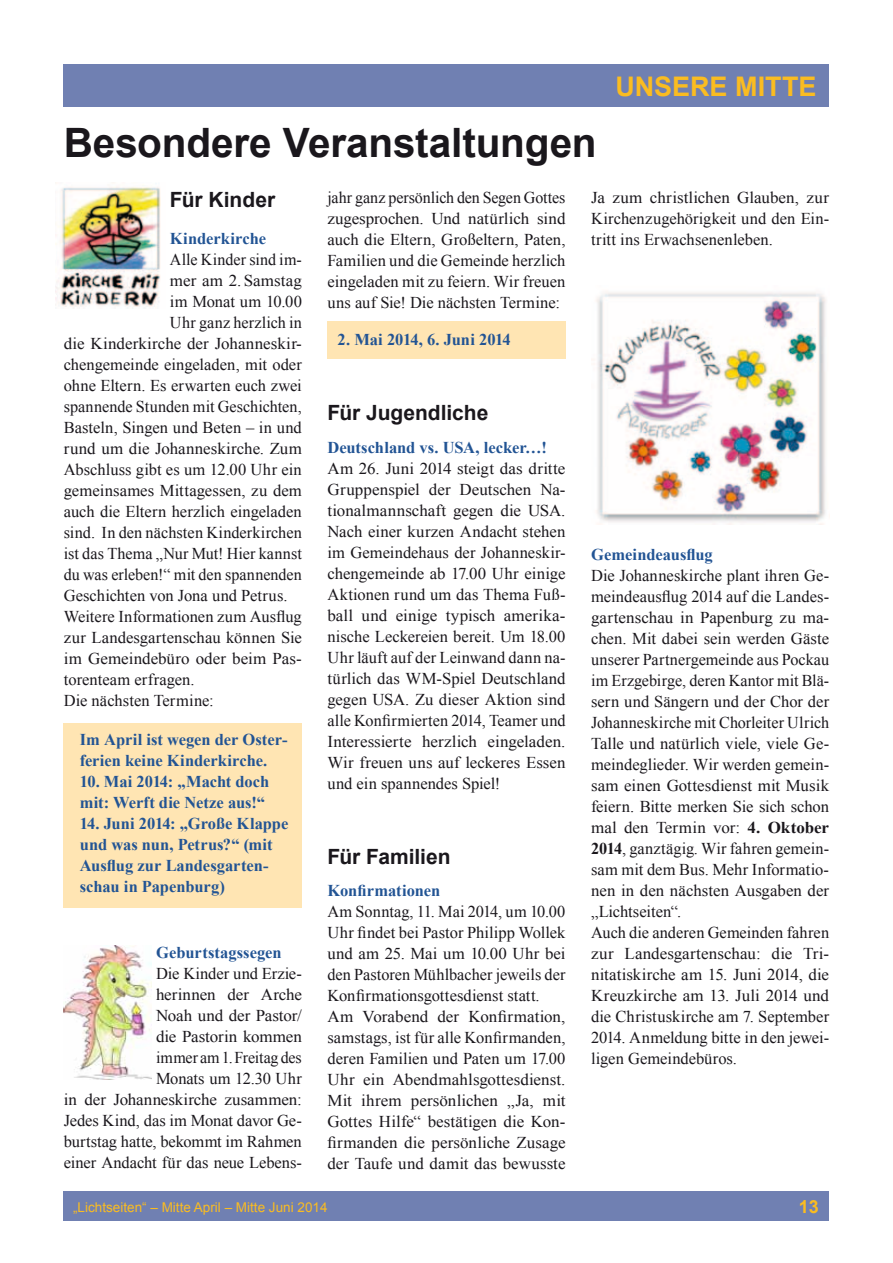
<style>
.page{position:relative;width:893px;height:1263px;background:#fff}
.page>*{position:absolute;margin:0;border:0;box-sizing:border-box;transform-origin:0 0}
.t1{font:700 40.5px "Arial";letter-spacing:-.005em;color:#1a171c}
.t2{font:700 27px "Arial";letter-spacing:-.005em;color:#fabc21}
.t3{font:700 21px "Arial";color:#1a171c}
.t4{font:700 18px "Arial";color:#fabc21}
.t5{font:16.5px/21px "Times New Roman";color:#1a171c;text-align:justify}
.t6{font:700 16.5px/21px "Times New Roman";color:#225494}
.t7{font:13.5px "Arial";color:#fabc21}
.s1{font-weight:700}
</style>
<div class="page">
<div style="left:64px;top:64px;width:765px;height:42px;background:#7080b2"></div>
<div style="left:64px;top:1191px;width:765px;height:29px;background:#7080b2"></div>
<img style="left:591px;top:291px;width:235px;height:234px">
<img style="left:64px;top:946px;width:88px;height:134px">
<img style="left:55px;top:186px;width:106px;height:123px">
<div style="left:327px;top:321px;width:239px;height:37px;background:#ffe5b3"></div>
<div style="left:64px;top:724px;width:238px;height:184px;background:#ffe5b3"></div>
<h2 class="t2" style="left:615px;top:69px;width:202px">Unsere Mitte</h2>
<h1 class="t1" style="left:64px;top:116px;width:534px">Besondere Veranstaltungen</h1>
<p class="t3" style="left:170px;top:185px;width:107px">Für Kinder</p>
<p class="t6" style="left:170px;top:228px;width:98px">Kinderkirche</p>
<p class="t5" style="left:170px;top:249px;width:134px">Alle Kinder sind im-</p>
<p class="t5" style="left:170px;top:270px;width:134px">mer am 2.Samstag</p>
<p class="t5" style="left:170px;top:291px;width:134px">im Monat um 10.00</p>
<p class="t5" style="left:170px;top:312px;width:134px">Uhr ganz herzlich in</p>
<p class="t5" style="left:64px;top:333px;width:240px">die Kinderkirche der Johanneskir-</p>
<p class="t5" style="left:64px;top:354px;width:240px">chengemeinde eingeladen, mit oder</p>
<p class="t5" style="left:64px;top:375px;width:240px">ohne Eltern. Es erwarten euch zwei</p>
<p class="t5" style="left:64px;top:396px;width:240px">spannende Stunden mit Geschichten,</p>
<p class="t5" style="left:64px;top:417px;width:240px">Basteln, Singen und Beten – in und</p>
<p class="t5" style="left:64px;top:438px;width:240px">rund um die Johanneskirche. Zum</p>
<p class="t5" style="left:64px;top:459px;width:240px">Abschluss gibt es um 12.00 Uhr ein</p>
<p class="t5" style="left:64px;top:480px;width:240px">gemeinsames Mittagessen, zu dem</p>
<p class="t5" style="left:64px;top:501px;width:240px">auch die Eltern herzlich eingeladen</p>
<p class="t5" style="left:64px;top:522px;width:240px">sind. In den nächsten Kinderkirchen</p>
<p class="t5" style="left:64px;top:543px;width:240px">ist das Thema „Nur Mut! Hier kannst</p>
<p class="t5" style="left:64px;top:564px;width:240px">du was erleben!“ mit den spannenden</p>
<p class="t5" style="left:64px;top:585px;width:225px">Geschichten von Jona und Petrus.</p>
<p class="t5" style="left:64px;top:606px;width:240px">Weitere Informationen zum Ausflug</p>
<p class="t5" style="left:64px;top:627px;width:240px">zur Landesgartenschau können Sie</p>
<p class="t5" style="left:64px;top:648px;width:240px">im Gemeindebüro oder beim Pas-</p>
<p class="t5" style="left:64px;top:669px;width:132px">torenteam erfragen.</p>
<p class="t5" style="left:64px;top:690px;width:151px">Die nächsten Termine:</p>
<p class="t5" style="left:327px;top:187px;width:240px">jahr ganz persönlich den Segen Gottes zugesprochen. Und natürlich sind auch die Eltern, Großeltern, Paten, Familien und die Gemeinde herzlich eingeladen mit zu feiern. Wir freuen uns auf Sie! Die nächsten Termine:</p>
<p class="t5" style="left:591px;top:187px;width:240px">Ja zum christlichen Glauben, zur Kirchenzugehörigkeit und den Ein&shy;tritt ins Erwachsenenleben.</p>
<p class="t6" style="left:338px;top:329px;width:175px">2. Mai 2014, 6. Juni 2014</p>
<p class="t3" style="left:327px;top:399px;width:163px">Für Jugendliche</p>
<p class="t6" style="left:327px;top:437px;width:221px">Deutschland vs. USA, lecker…!</p>
<p class="t5" style="left:327px;top:458px;width:240px">Am 26. Juni 2014 steigt das dritte Gruppenspiel der Deutschen Na&shy;tionalmannschaft gegen die USA.<br>Nach einer kurzen Andacht stehen im Gemeindehaus der Johanneskir&shy;chengemeinde ab 17.00 Uhr einige Aktionen rund um das Thema Fuß&shy;ball und einige typisch amerika&shy;nische Leckereien bereit. Um 18.00<br>Uhr läuft auf der Leinwand dann na&shy;türlich das WM-Spiel Deutschland gegen USA. Zu dieser Aktion sind alle Konfirmierten 2014, Teamer und Interessierte herzlich eingeladen.<br>Wir freuen uns auf leckeres Essen und ein spannendes Spiel!</p>
<p class="t6" style="left:591px;top:543px;width:123px">Gemeindeausflug</p>
<p class="t5" style="left:591px;top:565px;width:240px;text-align:left">Die Johanneskirche plant ihren Ge&shy;meindeausflug 2014 auf die Landes&shy;gartenschau in Papenburg zu ma&shy;chen. Mit dabei sein werden Gäste unserer Partnergemeinde aus Pockau im Erzgebirge, deren Kantor mit Blä&shy;sern und Sängern und der Chor der Johanneskirche mit Chorleiter Ulrich Talle und natürlich viele, viele Ge&shy;meindeglieder. Wir werden gemein&shy;sam einen Gottesdienst mit Musik feiern. Bitte merken Sie sich schon mal den Termin vor: <span class="s1">4. Oktober 2014</span>, ganztägig. Wir fahren gemein&shy;sam mit dem Bus. Mehr Informatio&shy;nen in den nächsten Ausgaben der „Lichtseiten“.<br>Auch die anderen Gemeinden fahren zur Landesgartenschau: die Tri&shy;nitatiskirche am 15. Juni 2014, die Kreuzkirche am 13. Juli 2014 und die Christuskirche am 7. September 2014. Anmeldung bitte in den jewei&shy;ligen Gemeindebüros.</p>
<p class="t6" style="left:80px;top:729px;width:209px">Im April ist wegen der Oster&shy;ferien keine Kinderkirche.</p>
<p class="t6" style="left:80px;top:771px;width:191px">10. Mai 2014: „Macht doch mit: Werft die Netze aus!“</p>
<p class="t6" style="left:80px;top:813px;width:210px">14. Juni 2014: „Große Klappe und was nun, Petrus?“ (mit<br>Ausflug zur Landesgarten&shy;schau in Papenburg)</p>
<p class="t3" style="left:327px;top:843px;width:125px">Für Familien</p>
<p class="t6" style="left:327px;top:879px;width:114px">Konfirmationen</p>
<p class="t5" style="left:327px;top:901px;width:240px;text-align:left">Am Sonntag, 11. Mai 2014, um 10.00<br>Uhr findet bei Pastor Philipp Wollek und am 25. Mai um 10.00 Uhr bei den Pastoren Mühlbacher jeweils der Konfirmationsgottesdienst statt.<br>Am Vorabend der Konfirmation, samstags, ist für alle Konfirmanden, deren Familien und Paten um 17.00<br>Uhr ein Abendmahlsgottesdienst.<br>Mit ihrem persönlichen „Ja, mit Gottes Hilfe“ bestätigen die Kon&shy;firmanden die persönliche Zusage der Taufe und damit das bewusste</p>
<p class="t6" style="left:156px;top:942px;width:127px">Geburtstagssegen</p>
<p class="t5" style="left:64px;top:963px;width:240px;text-align:right">Die Kinder und Erzie-<br>herinnen der Arche<br>Noah und der Pastor/<br>die Pastorin kommen<br>immer am 1.Freitag des<br>Monats um 12.30 Uhr<br>in der Johanneskirche zusammen:<br>Jedes Kind, das im Monat davor Ge&shy;burtstag hatte, bekommt im Rahmen einer Andacht für das neue Lebens-</p>
<p class="t7" style="left:73px;top:1198px;width:256px">„Lichtseiten“ – Mitte April – Mitte Juni 2014</p>
<p class="t4" style="left:799px;top:1194px;width:22px">13</p>
</div>
